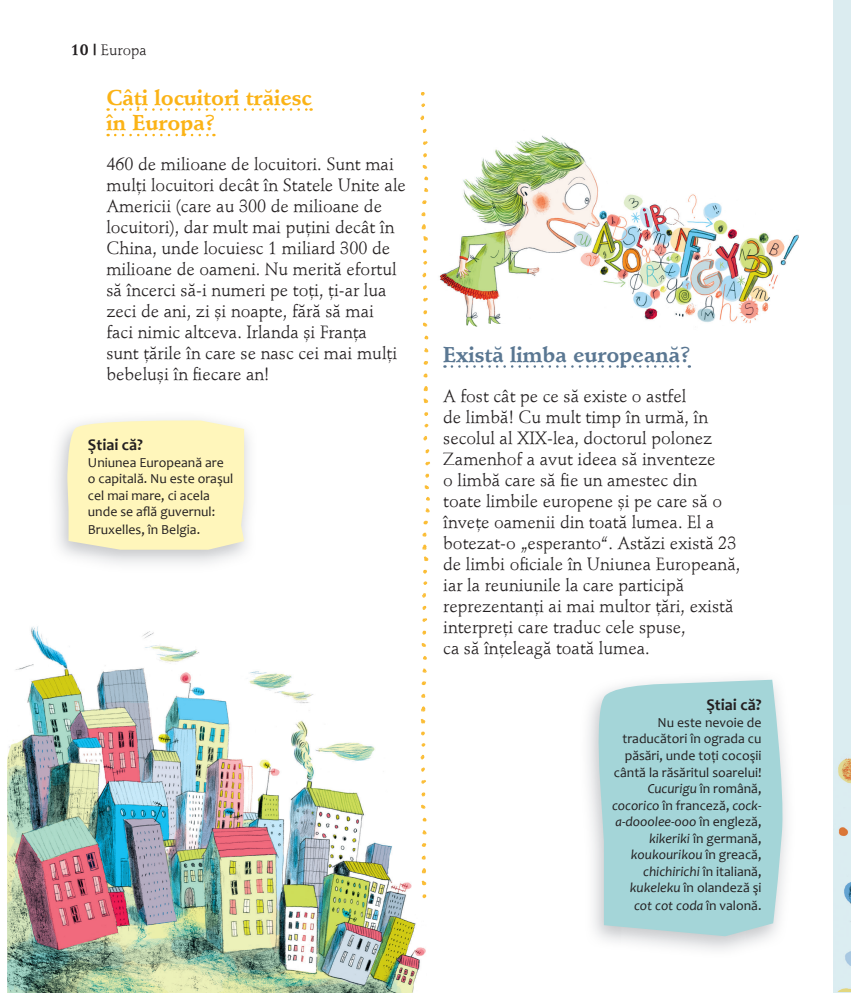
<style>
.page{position:relative;width:851px;height:993px;background:#fff}
.page>*{position:absolute;margin:0;border:0;box-sizing:border-box;transform-origin:0 0}
.t1{font:700 21.25px/25.5px "Stempel Schneidler";color:#fbb316}
.t2{font:700 21.25px "Stempel Schneidler";color:#5a7792}
.t3{font:17.5px/21px "Stempel Schneidler";color:#231f20}
.t4{font:700 16.25px "Candara";color:#231f20}
.t5{font:15px "Stempel Schneidler";color:#231f20}
.t6{font:13.75px/16.5px "Candara";color:#231f20}
.t7{font:italic 13.75px "Candara";color:#231f20}
.s1{font-weight:700}
.s2{font-style:italic}
.s3{font-style:normal}
</style>
<div class="page">
<div style="left:833px;top:0;width:17px;height:992px;background:#dbecf0"></div>
<img style="left:838px;top:758px;width:12px;height:233px">
<img style="left:7px;top:626px;width:419px;height:366px">
<img style="left:439px;top:135px;width:360px;height:192px">
<svg style="left:115px;top:108px;width:196px;height:3px"></svg>
<svg style="left:115px;top:134px;width:99px;height:2px"></svg>
<svg style="left:452px;top:365px;width:237px;height:2px"></svg>
<img style="left:413px;top:92px;width:17px;height:810px">
<svg style="left:593px;top:679px;width:192px;height:256px;background:#abd7da"></svg>
<img style="left:56px;top:429px;width:194px;height:135px">
<div style="left:67px;top:419px;width:177px;height:130px;background:#fff6bb"></div>
<p class="t5" style="left:71px;top:41px;width:77px"><span class="s1">10 |</span> Europa</p>
<p class="t1" style="left:106px;top:85px;width:207px">Câţi locuitori trăiesc în Europa?</p>
<p class="t3" style="left:106px;top:154px;width:301px">460 de milioane de locuitori. Sunt mai mulţi locuitori decât în Statele Unite ale Americii (care au 300 de milioane de locuitori), dar mult mai puţini decât în China, unde locuiesc 1 miliard 300 de milioane de oameni. Nu merită efortul să încerci să-i numeri pe toți, ţi-ar lua zeci de ani, zi şi noapte, fără să mai<br>faci nimic altceva. Irlanda şi Franţa<br>sunt ţările în care se nasc cei mai mulţi bebeluşi în fiecare an!</p>
<p class="t4" style="left:88px;top:434px;width:56px">Ştiai că?</p>
<p class="t6" style="left:88px;top:453px;width:147px">Uniunea Europeană are o capitală. Nu este oraşul cel mai mare, ci acela unde se află guvernul:</p>
<p class="t6" style="left:88px;top:521px;width:114px">Bruxelles, în Belgia.</p>
<p class="t2" style="left:443px;top:341px;width:248px">Există limba europeană?</p>
<p class="t3" style="left:443px;top:385px;width:298px">A fost cât pe ce să existe o astfel<br>de limbă! Cu mult timp în urmă, în secolul al XIX-lea, doctorul polonez Zamenhof a avut ideea să inventeze<br>o limbă care să fie un amestec din<br>toate limbile europene şi pe care să o înveţe oamenii din toată lumea. El a botezat-o „esperanto“. Astăzi există 23 de limbi oficiale în Uniunea Europeană, iar la reuniunile la care participă reprezentanți ai mai multor țări, există interpreți care traduc cele spuse,<br>ca să înţeleagă toată lumea.</p>
<p class="t4" style="left:706px;top:694px;width:56px">Ştiai că?</p>
<p class="t6" style="left:612px;top:713px;width:151px;text-align:right">Nu este nevoie de traducători în ograda cu păsări, unde toţi cocoşii cântă la răsăritul soarelui!<br><span class="s2">Cucurigu</span> în română, <span class="s2">cocorico</span> în franceză, <span class="s2">cock&shy;a-dooolee-ooo</span> în engleză, <span class="s2">kikeriki</span> în germană, <span class="s2">koukourikou</span> în greacă, <span class="s2">chichirichi</span> în italiană, <span class="s2">kukeleku</span> în olandeză şi</p>
<p class="t7" style="left:634px;top:896px;width:129px">cot cot coda <span class="s3">în valonă.</span></p>
</div>
